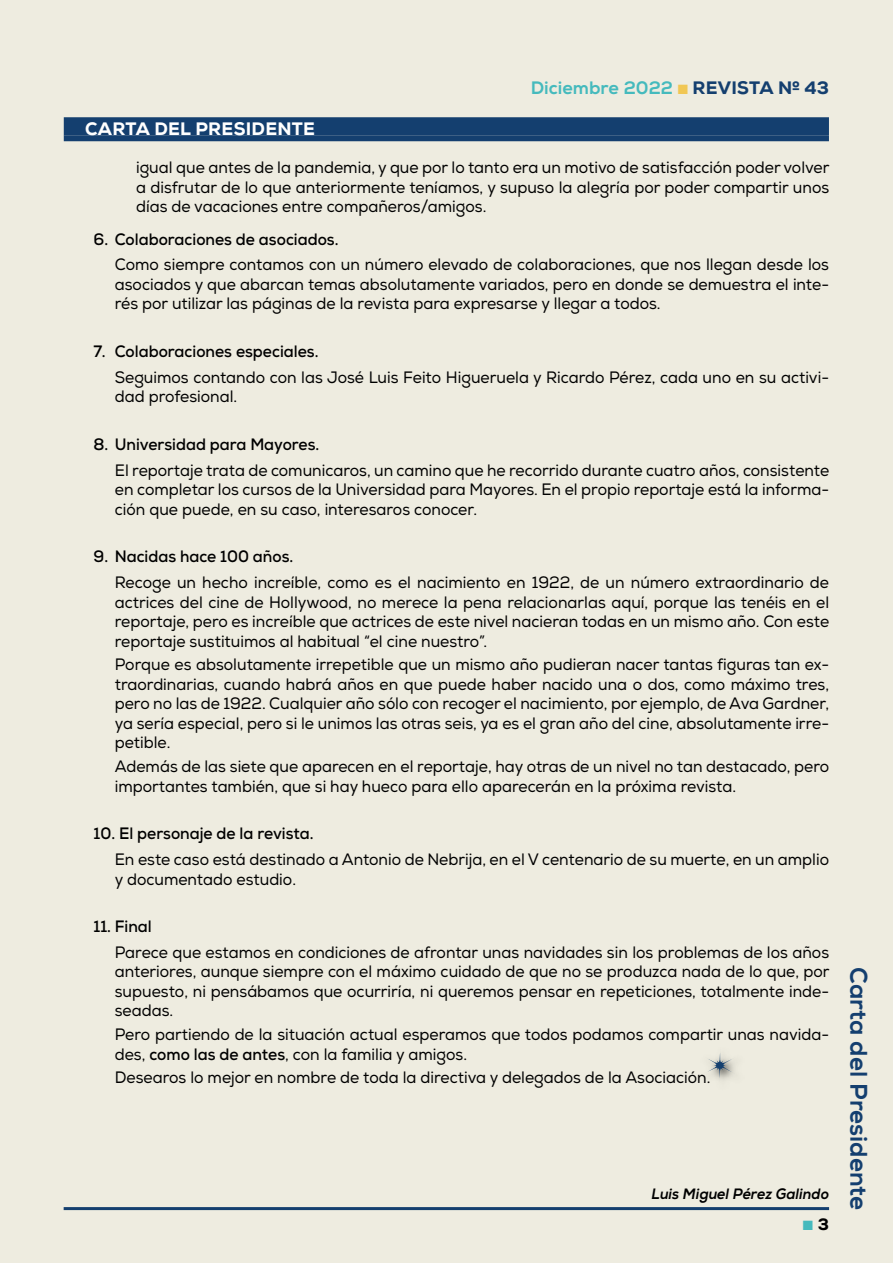
<style>
.page{position:relative;width:893px;height:1263px;background:#eeece0}
.page>*{position:absolute;margin:0;border:0;box-sizing:border-box;transform-origin:0 0}
.t1{font:800 24px "Nexa";color:#143f6f}
.t2{font:800 18px "Nexa";color:#45babd}
.t3{font:800 18px "Nexa";letter-spacing:.015em;color:#fff}
.t4{font:16.5px/19.5px "Nexa";color:#000;text-align:justify;scale:.95 1}
.t5{font:700 16.5px "Nexa";color:#000;scale:.95 1}
.t6{font:800 16.5px "Nexa";color:#000}
.t7{font:italic 800 15px "Nexa";color:#000;scale:.95 1}
.s1{color:#f1c754}
.s2{color:#143f6f}
.s3{font-weight:700}
.s4{color:#45babd}
</style>
<div class="page">
<hr style="left:64px;top:1207px;width:765px;height:3px;background:#143f6f">
<div style="left:64px;top:117px;width:765px;height:18px;background:#143f6f"></div>
<div style="left:64px;top:135px;width:765px;height:6px;background:#143f6f"></div>
<svg style="left:708px;top:1053px;width:27px;height:27px"></svg>
<p class="t2" style="left:531px;top:76px;width:300px">Diciembre 2022 <span class="s1">■</span> <span class="s2">REVISTA Nº 43</span></p>
<p class="t3" style="left:85px;top:118px;width:231px">CARTA DEL PRESIDENTE</p>
<p class="t4" style="left:136px;top:158px;width:731px">igual que antes de la pandemia, y que por lo tanto era un motivo de satisfacción poder volver a disfrutar de lo que anteriormente teníamos, y supuso la alegría por poder compartir unos días de vacaciones entre compañeros/amigos.</p>
<p class="t5" style="left:94px;top:228px;width:259px">6. Colaboraciones de asociados.</p>
<p class="t4" style="left:115px;top:255px;width:753px">Como siempre contamos con un número elevado de colaboraciones, que nos llegan desde los asociados y que abarcan temas absolutamente variados, pero en donde se demuestra el inte&shy;rés por utilizar las páginas de la revista para expresarse y llegar a todos.</p>
<p class="t5" style="left:94px;top:341px;width:238px">7. Colaboraciones especiales.</p>
<p class="t4" style="left:115px;top:368px;width:753px">Seguimos contando con las José Luis Feito Higueruela y Ricardo Pérez, cada uno en su activi&shy;dad profesional.</p>
<p class="t5" style="left:94px;top:433px;width:239px">8. Universidad para Mayores.</p>
<p class="t4" style="left:115px;top:461px;width:753px">El reportaje trata de comunicaros, un camino que he recorrido durante cuatro años, consistente en completar los cursos de la Universidad para Mayores. En el propio reportaje está la informa&shy;ción que puede, en su caso, interesaros conocer.</p>
<p class="t5" style="left:94px;top:546px;width:212px">9. Nacidas hace 100 años.</p>
<p class="t4" style="left:115px;top:573px;width:753px">Recoge un hecho increíble, como es el nacimiento en 1922, de un número extraordinario de actrices del cine de Hollywood, no merece la pena relacionarlas aquí, porque las tenéis en el reportaje, pero es increíble que actrices de este nivel nacieran todas en un mismo año. Con este reportaje sustituimos al habitual “el cine nuestro”.</p>
<p class="t4" style="left:115px;top:655px;width:753px">Porque es absolutamente irrepetible que un mismo año pudieran nacer tantas figuras tan ex&shy;traordinarias, cuando habrá años en que puede haber nacido una o dos, como máximo tres, pero no las de 1922. Cualquier año sólo con recoger el nacimiento, por ejemplo, de Ava Gardner, ya sería especial, pero si le unimos las otras seis, ya es el gran año del cine, absolutamente irre&shy;petible.</p>
<p class="t4" style="left:115px;top:757px;width:753px">Además de las siete que aparecen en el reportaje, hay otras de un nivel no tan destacado, pero importantes también, que si hay hueco para ello aparecerán en la próxima revista.</p>
<p class="t5" style="left:94px;top:823px;width:233px">10. El personaje de la revista.</p>
<p class="t4" style="left:115px;top:850px;width:753px">En este caso está destinado a Antonio de Nebrija, en el V centenario de su muerte, en un amplio y documentado estudio.</p>
<p class="t5" style="left:94px;top:916px;width:63px">11. Final</p>
<p class="t4" style="left:115px;top:943px;width:754px">Parece que estamos en condiciones de afrontar unas navidades sin los problemas de los años anteriores, aunque siempre con el máximo cuidado de que no se produzca nada de lo que, por supuesto, ni pensábamos que ocurriría, ni queremos pensar en repeticiones, totalmente inde&shy;seadas.</p>
<p class="t4" style="left:115px;top:1025px;width:753px">Pero partiendo de la situación actual esperamos que todos podamos compartir unas navida&shy;des, <span class="s3">como las de antes</span>, con la familia y amigos.</p>
<p class="t4" style="left:115px;top:1068px;width:629px">Desearos lo mejor en nombre de toda la directiva y delegados de la Asociación.</p>
<p class="t7" style="left:652px;top:1185px;width:188px">Luis Miguel Pérez Galindo</p>
<p class="t6" style="left:803px;top:1214px;width:28px"><span class="s4">■</span> 3</p>
<h1 class="t1" style="left:873px;top:967px;width:244px;rotate:90deg">Carta del Presidente</h1>
</div>
